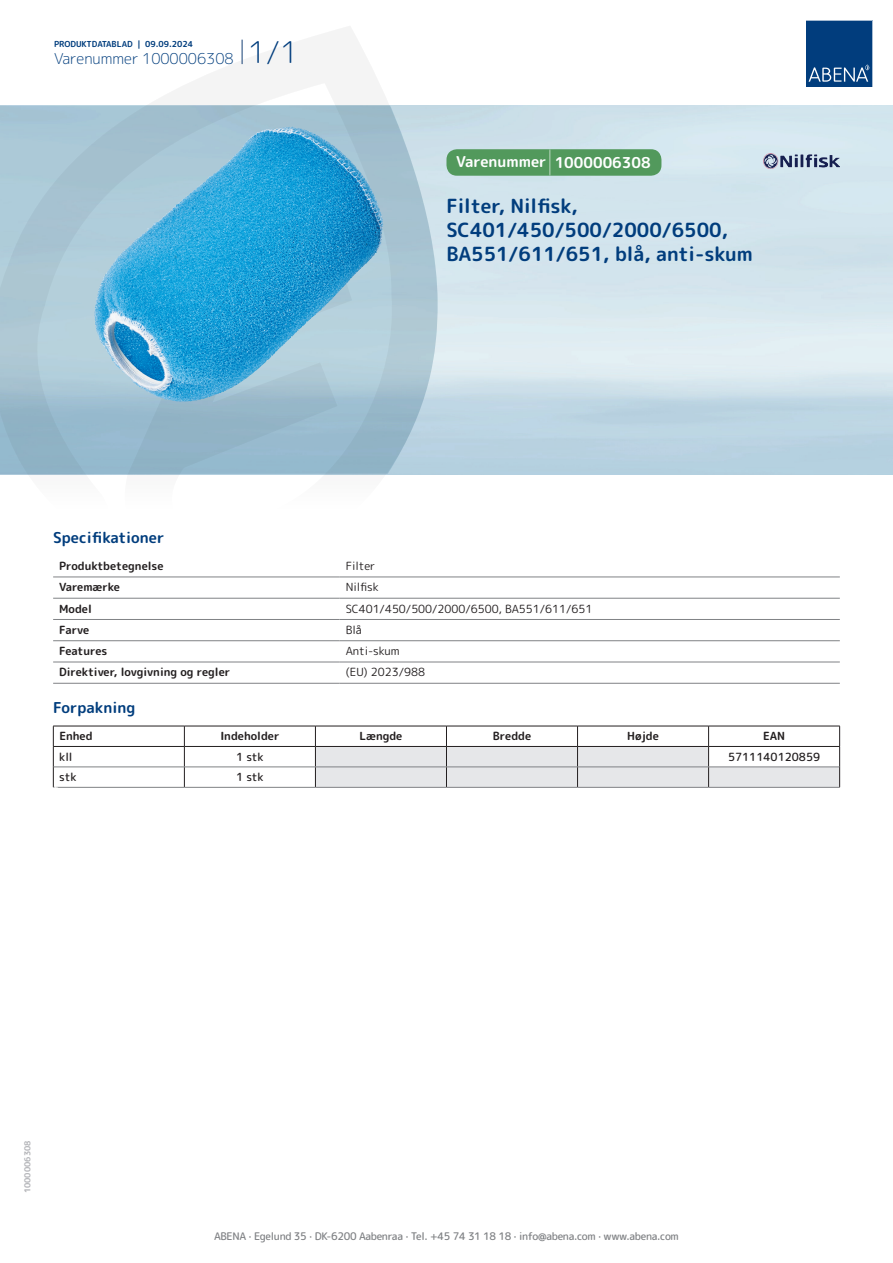
<style>
.page{position:relative;width:893px;height:1263px;background:#fff}
.page>*{position:absolute;margin:0;border:0;box-sizing:border-box;transform-origin:0 0}
.t1{font:700 19.5px/24px "Rounded Mplus 1 c";color:#013d7d}
.t2{font:700 15px "Rounded Mplus 1 c";color:#013d7d}
.t3{font:300 15px "Rounded Mplus 1 c";color:#013d7d}
.t4{font:700 15px "Rounded Mplus 1 c";color:#fff}
.t5{font:700 11.25px "Rounded Mplus 1 c";color:#231f20}
.t6{font:11.25px "Rounded Mplus 1 c";color:#231f20}
.t7{font:500 11.25px "Rounded Mplus 1 c";color:#231f20}
.t8{font:500 10.5px "Rounded Mplus 1 c";letter-spacing:-.03em;color:#808285}
.t9{font:700 10.5px "Rounded Mplus 1 c";color:#fff}
.t10{font:700 8.25px "Rounded Mplus 1 c";color:#013d7d}
.t11{font:700 8.25px "Rounded Mplus 1 c";color:#b2b3b7}
.s1{font-size:30px}
.s2{font-size:25.5px}
</style>
<div class="page">
<svg style="left:0;top:26px;width:439px;height:572px"></svg>
<svg style="left:0;top:106px;width:438px;height:368px;background:#82b9d3"></svg>
<svg style="left:242px;top:40px;width:1px;height:24px"></svg>
<svg style="left:806px;top:20px;width:67px;height:67px;background:#144b86"></svg>
<img style="left:184px;top:127px;width:109px;height:72px">
<hr style="left:53px;top:577px;width:287px;height:1px;background:#808285">
<hr style="left:340px;top:577px;width:500px;height:1px;background:#808285">
<hr style="left:53px;top:598px;width:287px;height:1px;background:#808285">
<hr style="left:340px;top:598px;width:500px;height:1px;background:#808285">
<hr style="left:53px;top:619px;width:287px;height:1px;background:#808285">
<hr style="left:340px;top:619px;width:500px;height:1px;background:#808285">
<hr style="left:53px;top:640px;width:287px;height:1px;background:#808285">
<hr style="left:340px;top:640px;width:500px;height:1px;background:#808285">
<hr style="left:53px;top:662px;width:287px;height:1px;background:#808285">
<hr style="left:340px;top:662px;width:500px;height:1px;background:#808285">
<hr style="left:53px;top:683px;width:287px;height:1px;background:#808285">
<hr style="left:340px;top:683px;width:500px;height:1px;background:#808285">
<hr style="left:53px;top:726px;width:131px;height:1px;background:#231f20">
<hr style="left:184px;top:726px;width:131px;height:1px;background:#231f20">
<hr style="left:53px;top:746px;width:131px;height:1px;background:#231f20">
<hr style="left:184px;top:746px;width:131px;height:1px;background:#231f20">
<svg style="left:53px;top:726px;width:1px;height:61px"></svg>
<svg style="left:184px;top:726px;width:1px;height:61px"></svg>
<svg style="left:315px;top:726px;width:525px;height:61px"></svg>
<hr style="left:54px;top:767px;width:130px;height:1px;background:#808285">
<hr style="left:184px;top:767px;width:131px;height:1px;background:#808285">
<hr style="left:315px;top:767px;width:131px;height:1px;background:#808285">
<hr style="left:446px;top:767px;width:131px;height:1px;background:#808285">
<hr style="left:577px;top:767px;width:132px;height:1px;background:#808285">
<hr style="left:709px;top:767px;width:130px;height:1px;background:#808285">
<hr style="left:53px;top:787px;width:131px;height:1px;background:#808285">
<hr style="left:184px;top:787px;width:131px;height:1px;background:#808285">
<hr style="left:315px;top:787px;width:131px;height:1px;background:#808285">
<hr style="left:446px;top:787px;width:131px;height:1px;background:#808285">
<hr style="left:577px;top:787px;width:132px;height:1px;background:#808285">
<hr style="left:709px;top:787px;width:131px;height:1px;background:#808285">
<div style="left:446px;top:149px;width:215px;height:27px;background:#52995c;border-radius:10px"></div>
<img style="left:763px;top:153px;width:77px;height:16px">
<p class="t10" style="left:54px;top:38px;width:141px">PRODUKTDATABLAD | 09.09.2024</p>
<h2 class="t3" style="left:54px;top:48px;width:246px">Varenummer 1000006308 <span class="s1">1/1</span></h2>
<h2 class="t4" style="left:456px;top:152px;width:196px">Varenummer <span class="s2">|</span> 1000006308</h2>
<h1 class="t1" style="left:446px;top:194px;width:308px">Filter, Nilfisk,<br>SC401/450/500/2000/6500,<br>BA551/611/651, blå, anti-skum</h1>
<h2 class="t2" style="left:53px;top:527px;width:113px">Specifikationer</h2>
<p class="t5" style="left:59px;top:558px;width:106px">Produktbetegnelse</p>
<p class="t6" style="left:346px;top:558px;width:31px">Filter</p>
<p class="t5" style="left:59px;top:579px;width:62px">Varemærke</p>
<p class="t6" style="left:346px;top:579px;width:34px">Nilfisk</p>
<p class="t5" style="left:59px;top:600px;width:34px">Model</p>
<p class="t6" style="left:346px;top:600px;width:248px">SC401/450/500/2000/6500, BA551/611/651</p>
<p class="t5" style="left:59px;top:622px;width:32px">Farve</p>
<p class="t6" style="left:346px;top:622px;width:18px">Blå</p>
<p class="t5" style="left:59px;top:643px;width:50px">Features</p>
<p class="t6" style="left:346px;top:643px;width:56px">Anti-skum</p>
<p class="t5" style="left:59px;top:664px;width:173px">Direktiver, lovgivning og regler</p>
<p class="t6" style="left:346px;top:664px;width:81px">(EU) 2023/988</p>
<h2 class="t2" style="left:53px;top:697px;width:84px">Forpakning</h2>
<p class="t5" style="left:59px;top:728px;width:35px">Enhed</p>
<p class="t5" style="left:220px;top:728px;width:61px">Indeholder</p>
<p class="t5" style="left:359px;top:728px;width:44px">Længde</p>
<p class="t5" style="left:493px;top:728px;width:40px">Bredde</p>
<p class="t5" style="left:627px;top:728px;width:33px">Højde</p>
<p class="t5" style="left:763px;top:728px;width:24px">EAN</p>
<p class="t7" style="left:59px;top:749px;width:15px">kll</p>
<p class="t7" style="left:236px;top:749px;width:29px">1 stk</p>
<p class="t7" style="left:728px;top:749px;width:94px">5711140120859</p>
<p class="t7" style="left:59px;top:769px;width:19px">stk</p>
<p class="t7" style="left:236px;top:769px;width:29px">1 stk</p>
<p class="t9" style="left:53px;top:783px;width:7px">*</p>
<p class="t11" style="left:22px;top:1193px;width:54px;rotate:-90deg">1000006308</p>
<p class="t8" style="left:214px;top:1229px;width:466px">ABENA · Egelund 35 · DK-6200 Aabenraa · Tel. +45 74 31 18 18 · info@abena.com · www.abena.com</p>
</div>
